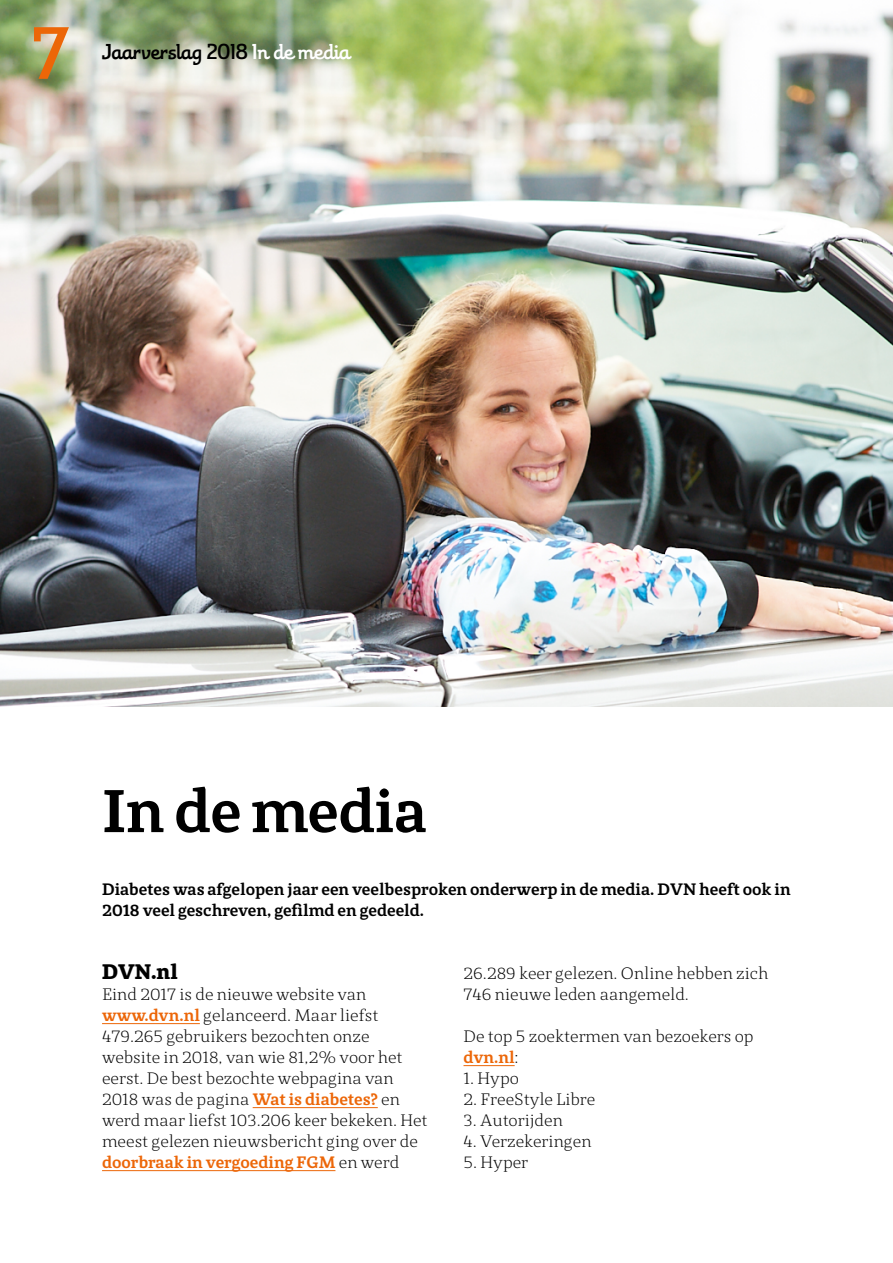
<style>
.page{position:relative;width:893px;height:1263px;background:#fff}
.page>*{position:absolute;margin:0;border:0;box-sizing:border-box;transform-origin:0 0}
.t1{font:72px "Theorem";color:#ec6608}
.t2{font:700 60px "St Marie";letter-spacing:-.01em;color:#000}
.t3{font:21px "Theorem";letter-spacing:.01em;color:#000}
.t4{font:900 21px "St Marie";color:#000}
.t5{font:300 16.5px/21px "St Marie";color:#000}
.t6{font:700 16.5px/21px "St Marie";color:#000}
.s1{color:#fff}
.s2{font-weight:700;color:#ec6608}
</style>
<div class="page">
<img style="left:0;top:0;width:893px;height:706px">
<hr style="left:102px;top:1023px;width:98px;height:1px;background:#ec6608">
<hr style="left:253px;top:1107px;width:125px;height:1px;background:#ec6608">
<hr style="left:102px;top:1170px;width:233px;height:1px;background:#ec6608">
<hr style="left:463px;top:1065px;width:52px;height:1px;background:#ec6608">
<h1 class="t1" style="left:34px;top:10px;width:36px">7</h1>
<p class="t3" style="left:102px;top:39px;width:250px">Jaarverslag 2018 <span class="s1">In de media</span></p>
<h2 class="t2" style="left:102px;top:774px;width:327px">In de media</h2>
<p class="t6" style="left:102px;top:879px;width:690px">Diabetes was afgelopen jaar een veelbesproken onderwerp in de media. DVN heeft ook in<br>2018 veel geschreven, gefilmd en gedeeld.</p>
<p class="t4" style="left:102px;top:959px;width:77px">DVN.nl</p>
<p class="t5" style="left:102px;top:984px;width:327px">Eind 2017 is de nieuwe website van <span class="s2">www.dvn.nl</span> gelanceerd. Maar liefst 479.265 gebruikers bezochten onze website in 2018, van wie 81,2% voor het eerst. De best bezochte webpagina van 2018 was de pagina <span class="s2">Wat is diabetes?</span> en werd maar liefst 103.206 keer bekeken. Het meest gelezen nieuwsbericht ging over de <span class="s2">doorbraak in vergoeding FGM</span> en werd</p>
<p class="t5" style="left:463px;top:963px;width:306px">26.289 keer gelezen. Online hebben zich<br>746 nieuwe leden aangemeld.</p>
<p class="t5" style="left:463px;top:1026px;width:292px">De top 5 zoektermen van bezoekers op <span class="s2">dvn.nl</span>:</p>
<p class="t5" style="left:463px;top:1068px;width:57px">1. Hypo</p>
<p class="t5" style="left:463px;top:1089px;width:133px">2. FreeStyle Libre</p>
<p class="t5" style="left:463px;top:1110px;width:101px">3. Autorijden</p>
<p class="t5" style="left:463px;top:1131px;width:130px">4. Verzekeringen</p>
<p class="t5" style="left:463px;top:1152px;width:66px">5. Hyper</p>
</div>
